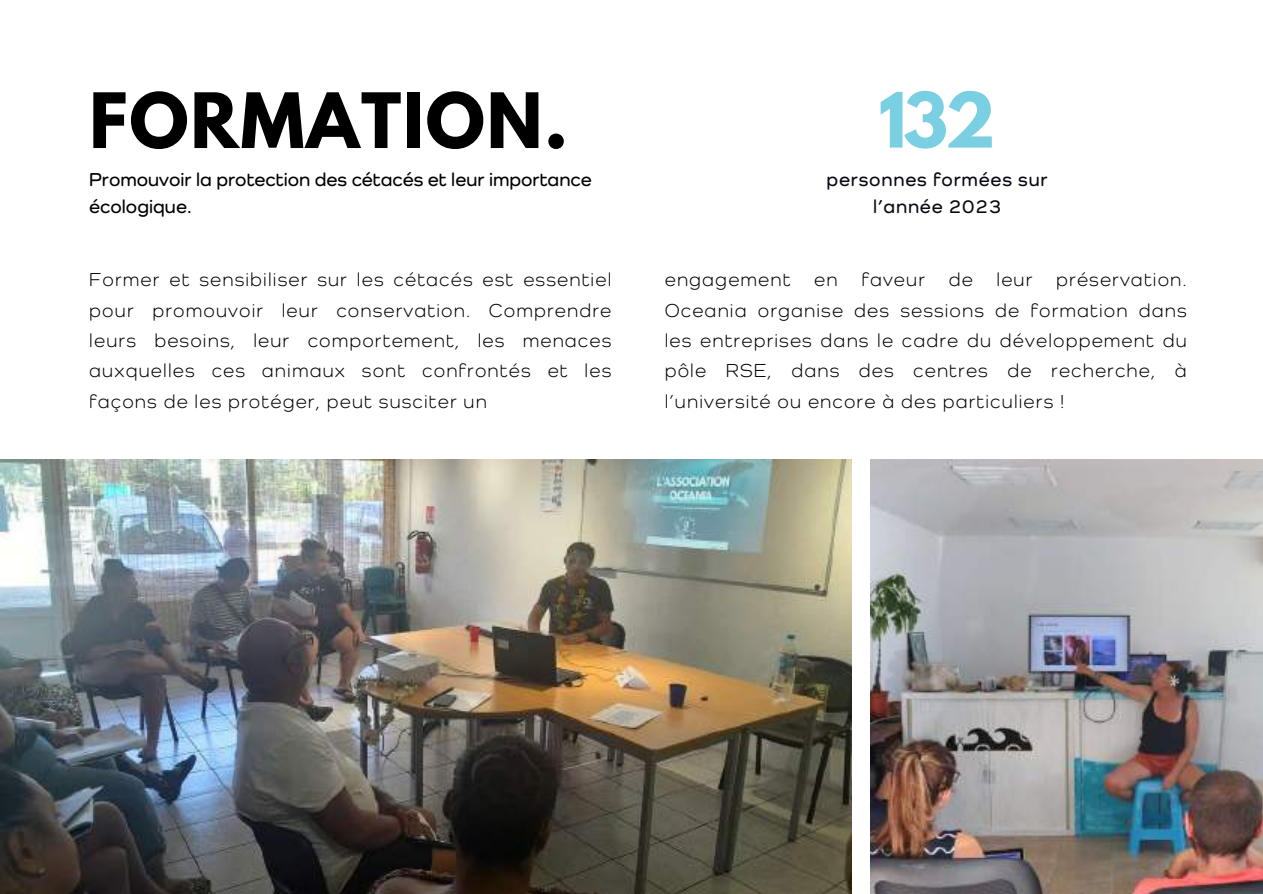
<style>
.page{position:relative;width:1263px;height:894px;background:#fff}
.page>*{position:absolute;margin:0;border:0;box-sizing:border-box;transform-origin:0 0}
.t1{font:700 67.5px "League Spartan";letter-spacing:.025em;color:#000}
.t2{font:700 67.5px "League Spartan";color:#7bcfe2}
.t3{font:19.35px/30.3px "Como";letter-spacing:.06em;color:#000;text-align:justify}
.t4{font:600 19.35px/27px "Como";color:#000}
.t5{font:600 19.35px/27px "Como";letter-spacing:.045em;color:#070812;text-align:center}
</style>
<div class="page">
<img style="left:870px;top:459px;width:393px;height:434px">
<img style="left:0;top:459px;width:852px;height:434px">
<h1 class="t1" style="left:89px;top:87px;width:480px">FORMATION.</h1>
<p class="t4" style="left:89px;top:167px;width:504px">Promouvoir la protection des cétacés et leur importance écologique.</p>
<p class="t3" style="left:89px;top:266px;width:523px">Former et sensibiliser sur les cétacés est essentiel pour promouvoir leur conservation. Comprendre leurs besoins, leur comportement, les menaces auxquelles ces animaux sont confrontés et les façons de les protéger, peut susciter un</p>
<h1 class="t2" style="left:879px;top:87px;width:118px">132</h1>
<p class="t5" style="left:826px;top:167px;width:223px">personnes formées sur l’année 2023</p>
<p class="t3" style="left:665px;top:266px;width:523px">engagement en faveur de leur préservation.<br>Oceania organise des sessions de formation dans les entreprises dans le cadre du développement du pôle RSE, dans des centres de recherche, à l’université ou encore à des particuliers !</p>
</div>
